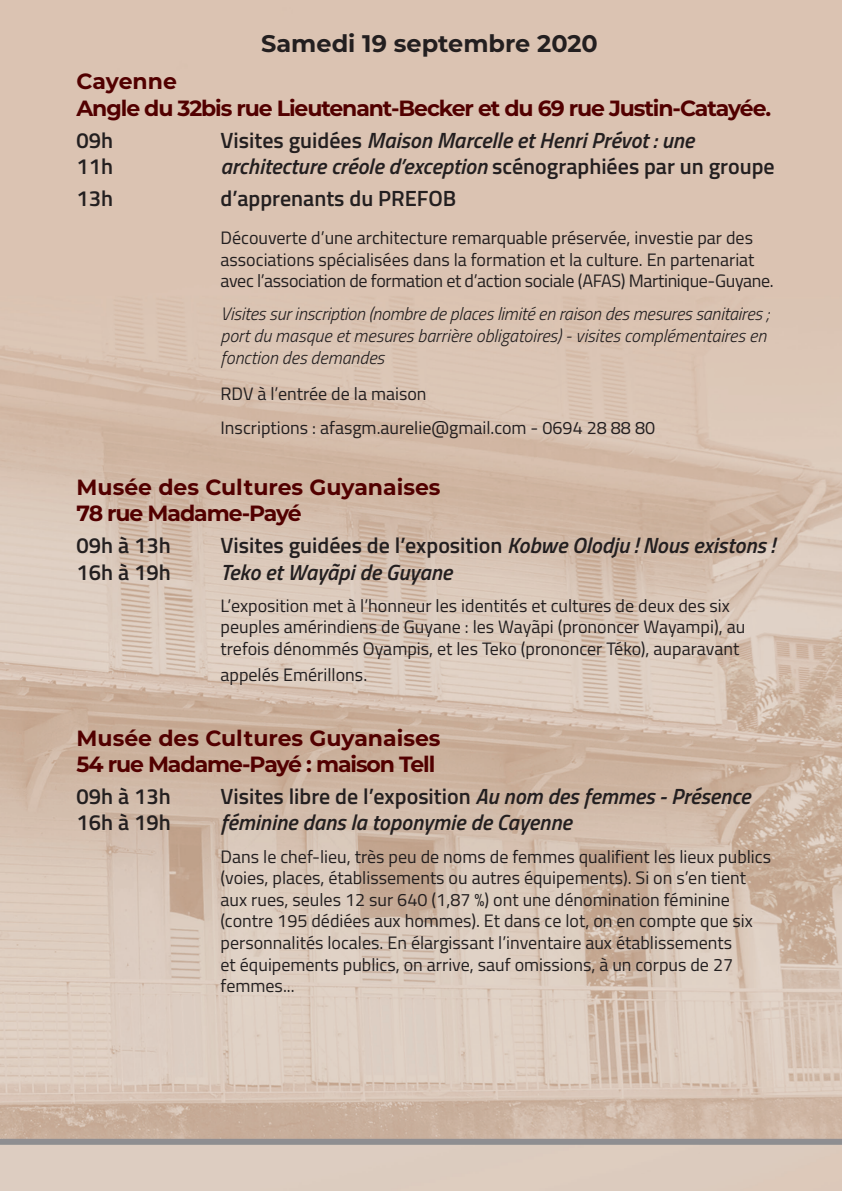
<style>
.page{position:relative;width:842px;height:1191px;background:#fff}
.page>*{position:absolute;margin:0;border:0;box-sizing:border-box;transform-origin:0 0}
.t1{font:700 24px "Montserrat";color:#231f20}
.t2{font:600 22px "Titillium Web";color:#231f20}
.t3{font:italic 600 22px "Titillium Web";color:#231f20}
.t4{font:700 22px/26.4px "Montserrat";letter-spacing:-.05em;color:#520000}
.t5{font:700 22px/26.4px "Montserrat";letter-spacing:-.015em;color:#520000}
.t6{font:700 22px/26.4px "Montserrat";color:#520000}
.t7{font:18px/21.6px "Titillium Web";color:#231f20}
.t8{font:italic 300 18px/22px "Titillium Web";letter-spacing:-.005em;color:#231f20}
.t9{font:18px/34px "Titillium";color:#231f20}
.s1{font-style:normal}
.s2{font-style:italic}
</style>
<div class="page">
<img style="left:0;top:0;width:842px;height:1191px">
<h1 class="t1" style="left:261px;top:26px;width:338px">Samedi 19 septembre 2020</h1>
<p class="t4" style="left:77px;top:67px;width:698px">Cayenne<br>Angle du 32bis rue Lieutenant-Becker et du 69 rue Justin-Catayée.</p>
<p class="t2" style="left:77px;top:123px;width:38px">09h</p>
<p class="t3" style="left:221px;top:123px;width:475px"><span class="s1">Visites guidées</span> Maison Marcelle et Henri Prévot : une</p>
<p class="t2" style="left:77px;top:149px;width:38px">11h</p>
<p class="t3" style="left:221px;top:149px;width:556px">architecture créole d’exception <span class="s1">scénographiées par un groupe</span></p>
<p class="t2" style="left:77px;top:181px;width:38px">13h</p>
<p class="t2" style="left:221px;top:181px;width:237px">d’apprenants du PREFOB</p>
<p class="t7" style="left:221px;top:226px;width:555px">Découverte d’une architecture remarquable préservée, investie par des associations spécialisées dans la formation et la culture. En partenariat avec l’association de formation et d’action sociale (AFAS) Martinique-Guyane.</p>
<p class="t8" style="left:221px;top:302px;width:550px">Visites sur inscription (nombre de places limité en raison des mesures sanitaires ; port du masque et mesures barrière obligatoires) - visites complémentaires en fonction des demandes</p>
<p class="t9" style="left:221px;top:376px;width:436px">RDV à l’entrée de la maison<br>Inscriptions : afasgm.aurelie@gmail.com - 0694 28 88 80</p>
<p class="t6" style="left:77px;top:472px;width:366px">Musée des Cultures Guyanaises<br>78 rue Madame-Payé</p>
<p class="t2" style="left:77px;top:528px;width:96px">09h à 13h</p>
<p class="t2" style="left:221px;top:528px;width:556px">Visites guidées de l’exposition <span class="s2">Kobwe Olodju ! Nous existons !</span></p>
<p class="t2" style="left:77px;top:555px;width:96px">16h à 19h</p>
<p class="t3" style="left:221px;top:555px;width:233px">Teko et Wayãpi de Guyane</p>
<p class="t7" style="left:221px;top:594px;width:526px">L’exposition met à l’honneur les identités et cultures de deux des six peuples amérindiens de Guyane : les Wayãpi (prononcer Wayampi), au trefois dénommés Oyampis, et les Teko (prononcer Téko), auparavant</p>
<p class="t7" style="left:221px;top:664px;width:148px">appelés Emérillons.</p>
<p class="t5" style="left:77px;top:723px;width:366px">Musée des Cultures Guyanaises<br>54 rue Madame-Payé : maison Tell</p>
<p class="t2" style="left:77px;top:779px;width:96px">09h à 13h</p>
<p class="t2" style="left:221px;top:779px;width:531px">Visites libre de l’exposition <span class="s2">Au nom des femmes - Présence</span></p>
<p class="t2" style="left:77px;top:805px;width:96px">16h à 19h</p>
<p class="t3" style="left:221px;top:805px;width:353px">féminine dans la toponymie de Cayenne</p>
<p class="t7" style="left:221px;top:845px;width:552px">Dans le chef-lieu, très peu de noms de femmes qualifient les lieux publics (voies, places, établissements ou autres équipements). Si on s’en tient aux rues, seules 12 sur 640 (1,87 %) ont une dénomination féminine (contre 195 dédiées aux hommes). Et dans ce lot, on en compte que six personnalités locales. En élargissant l’inventaire aux établissements<br>et équipements publics, on arrive, sauf omissions, à un corpus de 27 femmes...</p>
</div>
